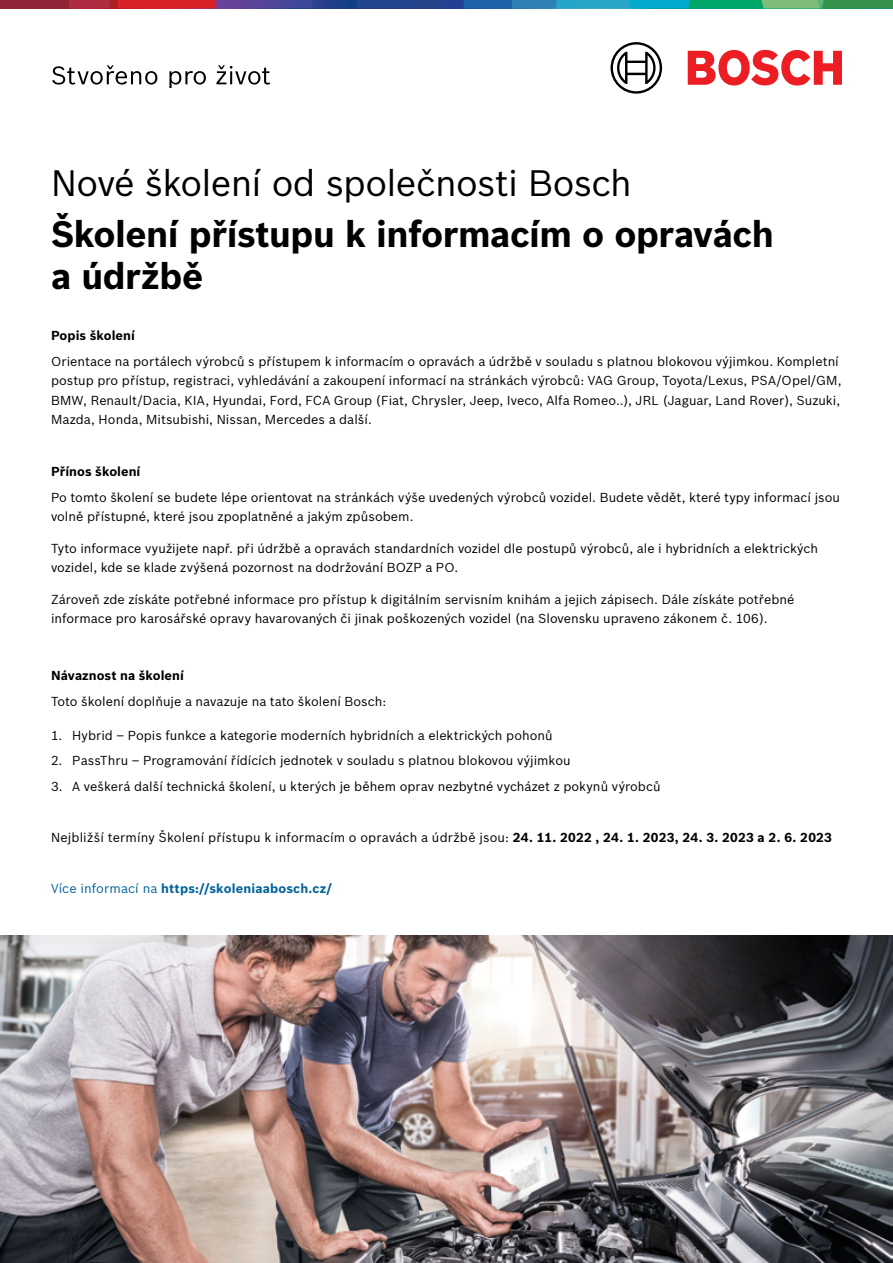
<style>
.page{position:relative;width:893px;height:1263px;background:#fff}
.page>*{position:absolute;margin:0;border:0;box-sizing:border-box;transform-origin:0 0}
.t1{font:700 36px/42.5px "Bosch Sans";letter-spacing:-.015em;color:#000}
.t2{font:36px "Bosch Sans";letter-spacing:-.02em;color:#000}
.t3{font:12.75px/19.5px "Bosch Sans";color:#000}
.t4{font:700 12.75px "Bosch Sans";letter-spacing:.005em;color:#000}
.t5{font:700 12.75px "Bosch Sans";letter-spacing:.015em;color:#00639a}
.s1{font-weight:700}
.s2{font-weight:400}
</style>
<div class="page">
<img style="left:0;top:935px;width:893px;height:328px">
<div style="left:0;top:0;width:69px;height:9px;background:#902336"></div>
<svg style="left:69px;top:0;width:824px;height:9px;background:#486b80"></svg>
<svg style="left:688px;top:50px;width:154px;height:36px"></svg>
<svg style="left:610px;top:42px;width:52px;height:52px"></svg>
<svg style="left:52px;top:65px;width:105px;height:20px"></svg>
<svg style="left:169px;top:71px;width:37px;height:17px"></svg>
<svg style="left:216px;top:65px;width:54px;height:20px"></svg>
<h1 class="t2" style="left:51px;top:156px;width:582px">Nové školení od společnosti Bosch</h1>
<h1 class="t1" style="left:51px;top:210px;width:724px">Školení přístupu k informacím o opravách a údržbě</h1>
<p class="t4" style="left:51px;top:326px;width:85px">Popis školení</p>
<p class="t3" style="left:51px;top:350px;width:792px">Orientace na portálech výrobců s přístupem k informacím o opravách a údržbě v souladu s platnou blokovou výjimkou. Kompletní postup pro přístup, registraci, vyhledávání a zakoupení informací na stránkách výrobců: VAG Group, Toyota/Lexus, PSA/Opel/GM, BMW, Renault/Dacia, KIA, Hyundai, Ford, FCA Group (Fiat, Chrysler, Jeep, Iveco, Alfa Romeo..), JRL (Jaguar, Land Rover), Suzuki, Mazda, Honda, Mitsubishi, Nissan, Mercedes a další.</p>
<p class="t4" style="left:51px;top:462px;width:91px">Přínos školení</p>
<p class="t3" style="left:51px;top:486px;width:790px">Po tomto školení se budete lépe orientovat na stránkách výše uvedených výrobců vozidel. Budete vědět, které typy informací jsou volně přístupné, které jsou zpoplatněné a jakým způsobem.</p>
<p class="t3" style="left:51px;top:537px;width:769px">Tyto informace využijete např. při údržbě a opravách standardních vozidel dle postupů výrobců, ale i hybridních a elektrických vozidel, kde se klade zvýšená pozornost na dodržování BOZP a PO.</p>
<p class="t3" style="left:51px;top:589px;width:745px">Zároveň zde získáte potřebné informace pro přístup k digitálním servisním knihám a jejich zápisech. Dále získáte potřebné informace pro karosářské opravy havarovaných či jinak poškozených vozidel (na Slovensku upraveno zákonem č. 106).</p>
<p class="t4" style="left:51px;top:666px;width:134px">Návaznost na školení</p>
<p class="t3" style="left:51px;top:691px;width:337px">Toto školení doplňuje a navazuje na tato školení Bosch:</p>
<p class="t3" style="left:51px;top:725px;width:503px">1. Hybrid – Popis funkce a kategorie moderních hybridních a elektrických pohonů</p>
<p class="t3" style="left:51px;top:750px;width:521px">2. PassThru – Programování řídících jednotek v souladu s platnou blokovou výjimkou</p>
<p class="t3" style="left:51px;top:776px;width:611px">3. A veškerá další technická školení, u kterých je během oprav nezbytné vycházet z pokynů výrobců</p>
<p class="t3" style="left:51px;top:827px;width:782px">Nejbližší termíny Školení přístupu k informacím o opravách a údržbě jsou: <span class="s1">24. 11. 2022 , 24. 1. 2023, 24. 3. 2023 a 2. 6. 2023</span></p>
<p class="t5" style="left:51px;top:879px;width:283px"><span class="s2">Více informací na</span> https://skoleniaabosch.cz/</p>
</div>
